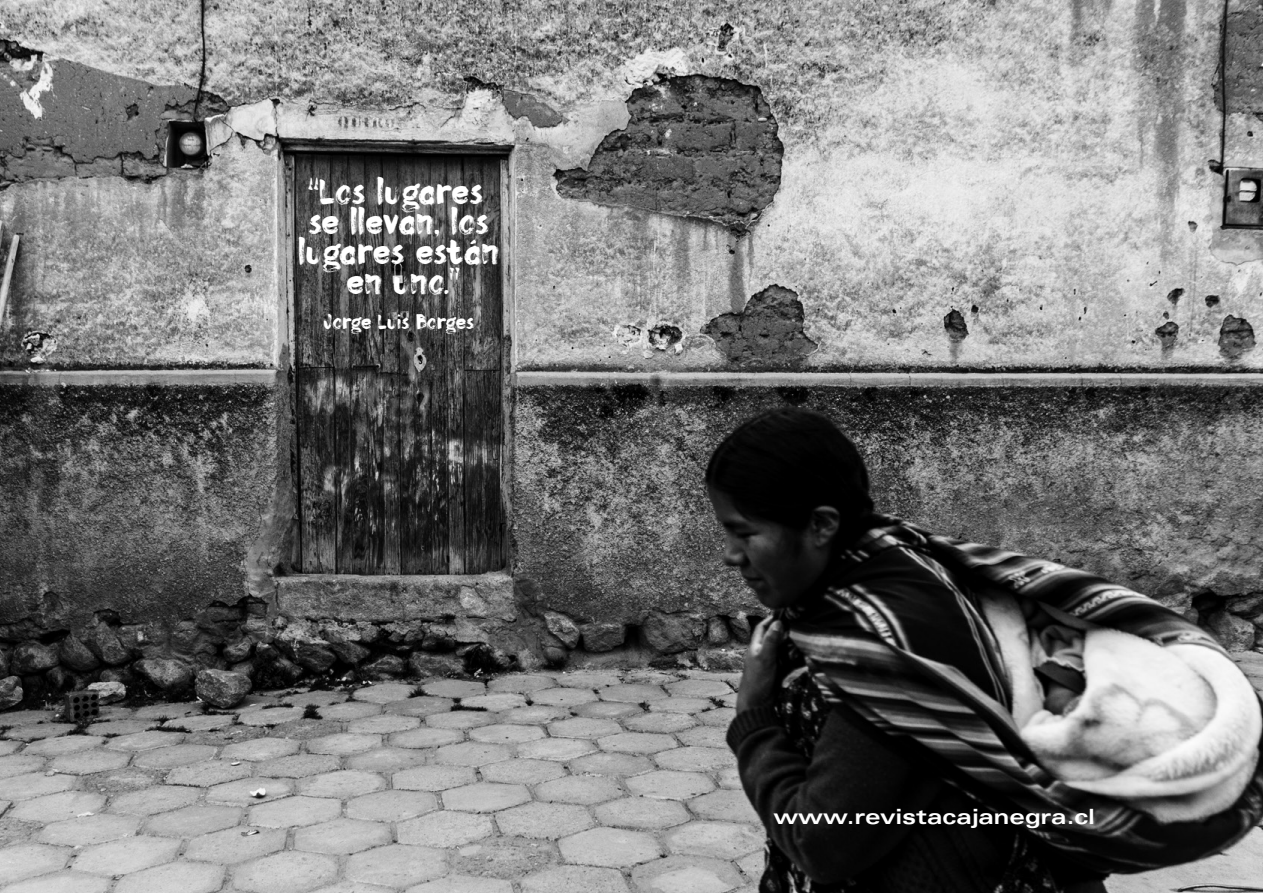
<style>
.page{position:relative;width:1263px;height:893px;background:#fff}
.page>*{position:absolute;margin:0;border:0;box-sizing:border-box;transform-origin:0 0}
.t1{font:36px/30px "DK Momotaro";color:#fff;text-align:center}
.t2{font:700 expanded 21px "Univers LT Std";color:#fff}
.t3{font:21px "DK Momotaro";color:#fff}
</style>
<div class="page">
<img style="left:0;top:0;width:1263px;height:893px">
<p class="t1" style="left:298px;top:177px;width:203px">“Los lugares se llevan, los lugares están en uno.”</p>
<p class="t3" style="left:323px;top:310px;width:153px">Jorge Luis Borges</p>
<p class="t2" style="left:773px;top:805px;width:323px">www.revistacajanegra.cl</p>
</div>
